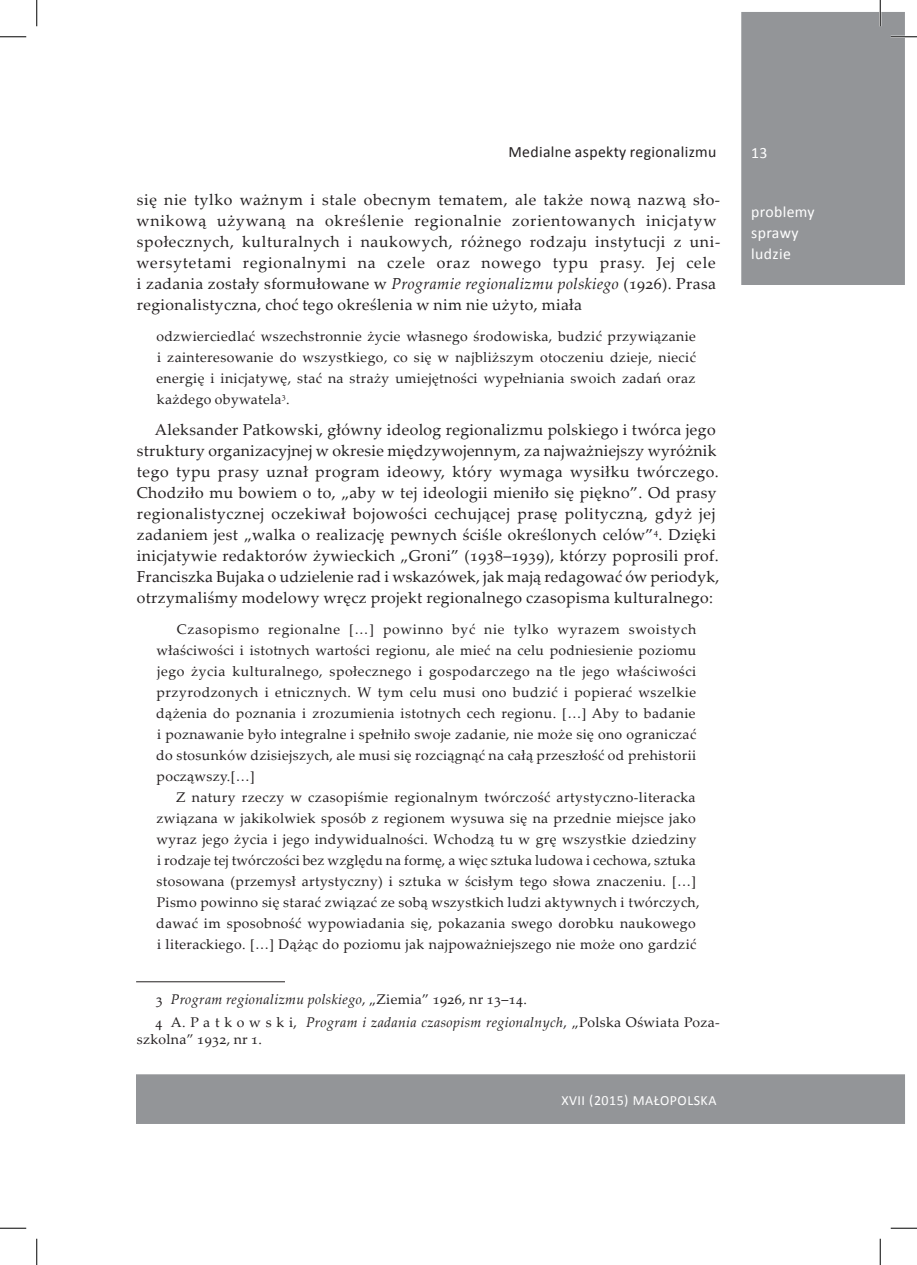
<style>
.page{position:relative;width:917px;height:1265px;background:#fff}
.page>*{position:absolute;margin:0;border:0;box-sizing:border-box;transform-origin:0 0}
.tekst_glowny{font:15.75px/21px "Palatino Linotype";letter-spacing:.025em;color:#231f20}
.zywa-tytul_artykulu{font:15.75px "Calibri";letter-spacing:.025em;color:#231f20}
.tytuł_części_na_pask{font:15.75px "Calibri";letter-spacing:.025em;color:#fff}
.nr_str_np___biały{font:15.75px "Calibri";color:#fff}
.cytat_wystawiony{font:14px/21px "Palatino Linotype";letter-spacing:.025em;color:#231f20;text-align:justify}
.przypis{font:14px/17.5px "Palatino Linotype";letter-spacing:.025em;color:#231f20}
.przypis-2{font:italic 14px "Palatino Linotype";letter-spacing:.025em;color:#231f20}
.dolny_pasek_np{font:14px "Calibri";letter-spacing:.035em;color:#fff}
.s1{font-style:italic}
.s2{font-style:normal}
</style>
<div class="page">
<div style="left:137px;top:1074px;width:767px;height:48px;background:#939598"></div>
<div style="left:136px;top:1074px;width:769px;height:49px;border:2px solid #939598"></div>
<div style="left:742px;top:13px;width:162px;height:271px;background:#939598"></div>
<div style="left:741px;top:12px;width:164px;height:273px;border:2px solid #939598"></div>
<hr style="left:136px;top:981px;width:149px;height:1px;background:#231f20">
<hr style="left:891px;top:36px;width:26px;height:2px;background:#fff">
<hr style="left:879px;top:0;width:2px;height:26px;background:#fff">
<svg style="left:0;top:36px;width:26px;height:1px"></svg>
<svg style="left:891px;top:36px;width:26px;height:1px"></svg>
<svg style="left:0;top:1227px;width:26px;height:1px"></svg>
<svg style="left:891px;top:1227px;width:26px;height:1px"></svg>
<svg style="left:36px;top:0;width:1px;height:26px"></svg>
<svg style="left:36px;top:1238px;width:1px;height:26px"></svg>
<svg style="left:880px;top:0;width:1px;height:26px"></svg>
<svg style="left:880px;top:1238px;width:1px;height:26px"></svg>
<p class="zywa-tytul_artykulu" style="left:508px;top:141px;width:209px">Medialne aspekty regionalizmu</p>
<p class="tekst_glowny" style="left:137px;top:188px;width:585px">się nie tylko ważnym i stale obecnym tematem, ale także nową nazwą sło&shy;wnikową używaną na określenie regionalnie zorientowanych inicjatyw społecznych, kulturalnych i naukowych, różnego rodzaju instytucji z uni&shy;wersytetami regionalnymi na czele oraz nowego typu prasy. Jej cele i zadania zostały sformułowane w <span class="s1">Programie regionalizmu polskiego</span> (1926). Prasa regionalistyczna, choć tego określenia w nim nie użyto, miała</p>
<p class="cytat_wystawiony" style="left:156px;top:325px;width:541px">odzwierciedlać wszechstronnie życie własnego środowiska, budzić przywiązanie i zainteresowanie do wszystkiego, co się w najbliższym otoczeniu dzieje, niecić energię i inicjatywę, stać na straży umiejętności wypełniania swoich zadań oraz każdego obywatela<sup>3</sup>.</p>
<p class="tekst_glowny" style="left:137px;top:418px;width:584px;text-indent:18px">Aleksander Patkowski, główny ideolog regionalizmu polskiego i twórca jego struktury organizacyjnej w okresie międzywojennym, za najważniejszy wyróżnik tego typu prasy uznał program ideowy, który wymaga wysiłku twórczego.<br>Chodziło mu bowiem o to, „aby w tej ideologii mieniło się piękno”. Od prasy regionalistycznej oczekiwał bojowości cechującej prasę polityczną, gdyż jej zadaniem jest „walka o realizację pewnych ściśle określonych celów”<sup>4</sup>. Dzięki inicjatywie redaktorów żywieckich „Groni” (1938–1939), którzy poprosili prof.<br>Franciszka Bujaka o udzielenie rad i wskazówek, jak mają redagować ów periodyk, otrzymaliśmy modelowy wręcz projekt regionalnego czasopisma kulturalnego:</p>
<p class="cytat_wystawiony" style="left:156px;top:617px;width:541px;text-indent:20px">Czasopismo regionalne […] powinno być nie tylko wyrazem swoistych właściwości i istotnych wartości regionu, ale mieć na celu podniesienie poziomu jego życia kulturalnego, społecznego i gospodarczego na tle jego właściwości przyrodzonych i etnicznych. W tym celu musi ono budzić i popierać wszelkie dążenia do poznania i zrozumienia istotnych cech regionu. […] Aby to badanie i poznawanie było integralne i spełniło swoje zadanie, nie może się ono ograniczać do stosunków dzisiejszych, ale musi się rozciągnąć na całą przeszłość od prehistorii począwszy.[…]</p>
<p class="cytat_wystawiony" style="left:156px;top:785px;width:545px;text-align:left;text-indent:20px">Z natury rzeczy w czasopiśmie regionalnym twórczość artystyczno-literacka związana w jakikolwiek sposób z regionem wysuwa się na przednie miejsce jako wyraz jego życia i jego indywidualności. Wchodzą tu w grę wszystkie dziedziny i rodzaje tej twórczości bez względu na formę, a więc sztuka ludowa i cechowa, sztuka stosowana (przemysł artystyczny) i sztuka w ścisłym tego słowa znaczeniu. […] Pismo powinno się starać związać ze sobą wszystkich ludzi aktywnych i twórczych, dawać im sposobność wypowiadania się, pokazania swego dorobku naukowego i literackiego. […] Dążąc do poziomu jak najpoważniejszego nie może ono gardzić</p>
<p class="przypis-2" style="left:156px;top:989px;width:373px"><span class="s2">3</span> Program regionalizmu polskiego<span class="s2">, „Ziemia” 1926, nr 13–14.</span></p>
<p class="przypis" style="left:137px;top:1012px;width:584px;text-indent:19px">4 A. P a t k o w s k i, <span class="s1">Program i zadania czasopism regionalnych</span>, „Polska Oświata Poza&shy;szkolna” 1932, nr 1.</p>
<p class="dolny_pasek_np" style="left:561px;top:1091px;width:156px">XVII (2015) maŁopolska</p>
<p class="nr_str_np___biały" style="left:751px;top:143px;width:18px">13</p>
<p class="tytuł_części_na_pask" style="left:751px;top:202px;width:65px">problemy</p>
<p class="tytuł_części_na_pask" style="left:751px;top:223px;width:49px">sprawy</p>
<p class="tytuł_części_na_pask" style="left:751px;top:244px;width:41px">ludzie</p>
</div>
